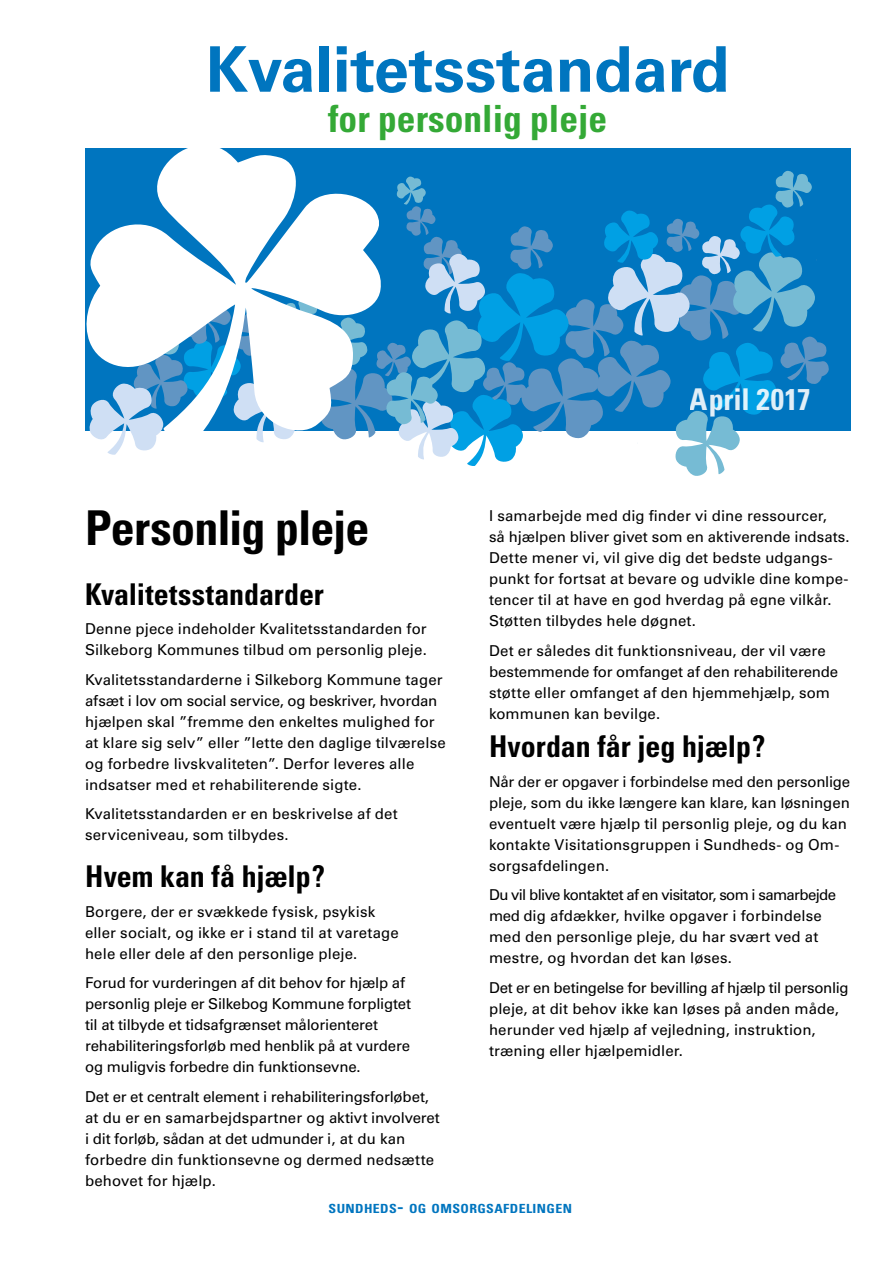
<style>
.page{position:relative;width:893px;height:1263px;background:#fff}
.page>*{position:absolute;margin:0;border:0;box-sizing:border-box;transform-origin:0 0}
.t1{font:700 63px "Univers LT Std";color:#0075bf}
.t2{font:700 condensed 48px "Univers LT Std";letter-spacing:-.025em;color:#000}
.t3{font:700 condensed 37.5px "Univers LT Std";color:#34a936}
.t4{font:700 condensed 30px "Univers LT Std";letter-spacing:-.005em;color:#000}
.t5{font:700 condensed 30px "Univers LT Std";color:#fff}
.t6{font:15px/21px "Univers LT Std";color:#000}
.t7{font:700 condensed 12.6px "Univers LT Std";letter-spacing:.03em;color:#0075bf;scale:1.1 1}
.s1{font-size:18px}
</style>
<div class="page">
<div style="left:85px;top:149px;width:765px;height:282px;background:#0075bf"></div>
<svg style="left:107px;top:170px;width:722px;height:306px"></svg>
<svg style="left:86px;top:149px;width:298px;height:291px;fill:#fff"></svg>
<h1 class="t1" style="left:206px;top:33px;width:525px">Kvalitetsstandard</h1>
<h3 class="t3" style="left:328px;top:96px;width:281px">for personlig pleje</h3>
<h2 class="t2" style="left:85px;top:498px;width:286px">Personlig pleje</h2>
<h3 class="t4" style="left:85px;top:576px;width:240px">Kvalitetsstandarder</h3>
<p class="t6" style="left:85px;top:619px;width:343px">Denne pjece indeholder Kvalitetsstandarden for<br>Silkeborg Kommunes tilbud om personlig pleje.</p>
<p class="t6" style="left:85px;top:669px;width:362px">Kvalitetsstandarderne i Silkeborg Kommune tager afsæt i lov om social service, og beskriver, hvordan hjælpen skal ”fremme den enkeltes mulighed for at klare sig selv” eller ”lette den daglige tilværelse og forbedre livskvaliteten”. Derfor leveres alle indsatser med et rehabiliterende sigte.</p>
<p class="t6" style="left:85px;top:804px;width:314px">Kvalitetsstandarden er en beskrivelse af det serviceniveau, som tilbydes.</p>
<h3 class="t4" style="left:85px;top:858px;width:242px">Hvem kan få hjælp?</h3>
<p class="t6" style="left:85px;top:901px;width:315px">Borgere, der er svækkede fysisk, psykisk eller socialt, og ikke er i stand til at varetage hele eller dele af den personlige pleje.</p>
<p class="t6" style="left:85px;top:973px;width:328px">Forud for vurderingen af dit behov for hjælp af personlig pleje er Silkebog Kommune forpligtet til at tilbyde et tidsafgrænset målorienteret rehabiliteringsforløb med henblik på at vurdere og muligvis forbedre din funktionsevne.</p>
<p class="t6" style="left:85px;top:1086px;width:356px">Det er et centralt element i rehabiliteringsforløbet, at du er en samarbejdspartner og aktivt involveret i dit forløb, sådan at det udmunder i, at du kan forbedre din funktionsevne og dermed nedsætte behovet for hjælp.</p>
<h3 class="t5" style="left:690px;top:381px;width:122px">April 2017</h3>
<p class="t6" style="left:489px;top:505px;width:362px">I samarbejde med dig finder vi dine ressourcer,<br>så hjælpen bliver givet som en aktiverende indsats.<br>Dette mener vi, vil give dig det bedste udgangs&shy;punkt for fortsat at bevare og udvikle dine kompe&shy;tencer til at have en god hverdag på egne vilkår.<br>Støtten tilbydes hele døgnet.</p>
<p class="t6" style="left:489px;top:640px;width:351px">Det er således dit funktionsniveau, der vil være bestemmende for omfanget af den rehabiliterende støtte eller omfanget af den hjemmehjælp, som kommunen kan bevilge.</p>
<h3 class="t4" style="left:489px;top:728px;width:278px">Hvordan får jeg hjælp?</h3>
<p class="t6" style="left:489px;top:771px;width:363px">Når der er opgaver i forbindelse med den personlige pleje, som du ikke længere kan klare, kan løsningen eventuelt være hjælp til personlig pleje, og du kan kontakte Visitationsgruppen i Sundheds- og Om&shy;sorgsafdelingen.</p>
<p class="t6" style="left:489px;top:884px;width:349px">Du vil blive kontaktet af en visitator, som i samarbejde med dig afdækker, hvilke opgaver i forbindelse med den personlige pleje, du har svært ved at mestre, og hvordan det kan løses.</p>
<p class="t6" style="left:489px;top:977px;width:361px">Det er en betingelse for bevilling af hjælp til personlig pleje, at dit behov ikke kan løses på anden måde, herunder ved hjælp af vejledning, instruktion, træning eller hjælpemidler.</p>
<p class="t7" style="left:329px;top:1201px;width:223px">SUNDHEDS<span class="s1">-</span> OG OMSORGSAFDELINGEN</p>
</div>
